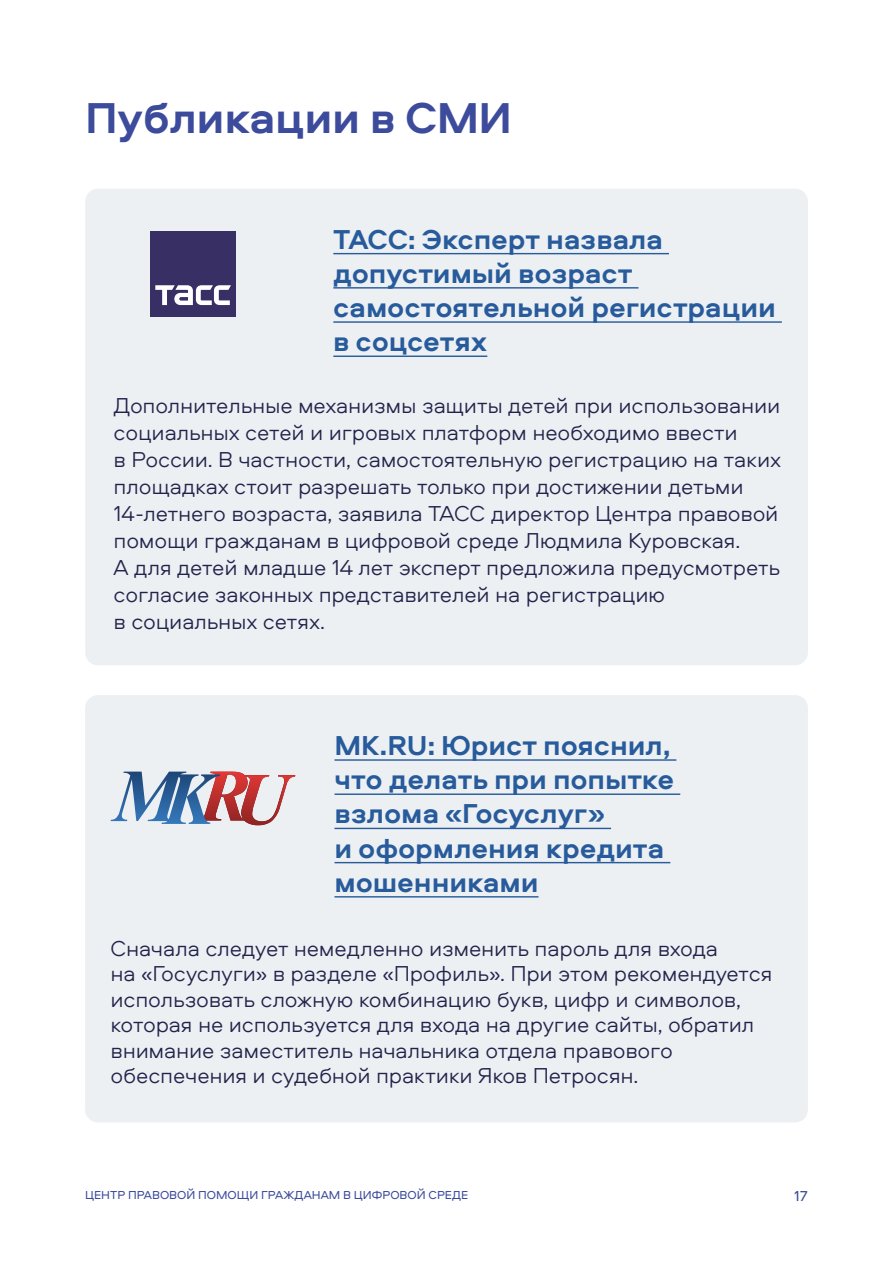
<style>
.page{position:relative;width:893px;height:1263px;background:#fff}
.page>*{position:absolute;margin:0;border:0;box-sizing:border-box;transform-origin:0 0}
.t1{font:700 45px "Aeroport";letter-spacing:-.005em;color:#3c4b9b}
.t2{font:700 28.5px/34.2px "Aeroport";letter-spacing:-.005em;color:#275b9b}
.t3{font:300 22.5px/27px "Aeroport";letter-spacing:-.01em;color:#21244a}
.t4{font:15px "Aeroport";color:#3c4b9b}
.t5{font:12px "Aeroport";color:#3c4b9b}
</style>
<div class="page">
<div style="left:85px;top:189px;width:723px;height:476px;background:#edf0f3;border-radius:13px"></div>
<hr style="left:333px;top:253px;width:336px;height:1px;background:#275b9b">
<hr style="left:333px;top:287px;width:305px;height:2px;background:#275b9b">
<hr style="left:333px;top:321px;width:449px;height:2px;background:#275b9b">
<hr style="left:333px;top:355px;width:154px;height:2px;background:#275b9b">
<svg style="left:150px;top:231px;width:86px;height:86px;background:#4d4574"></svg>
<div style="left:85px;top:695px;width:723px;height:427px;background:#edf0f3;border-radius:13px"></div>
<hr style="left:334px;top:759px;width:342px;height:2px;background:#275b9b">
<hr style="left:334px;top:793px;width:346px;height:2px;background:#275b9b">
<hr style="left:334px;top:828px;width:277px;height:1px;background:#275b9b">
<hr style="left:334px;top:862px;width:336px;height:1px;background:#275b9b">
<hr style="left:334px;top:896px;width:204px;height:1px;background:#275b9b">
<svg style="left:111px;top:771px;width:185px;height:54px"></svg>
<h1 class="t1" style="left:85px;top:85px;width:428px">Публикации в СМИ</h1>
<p class="t2" style="left:333px;top:221px;width:444px">ТАСС: Эксперт назвала допустимый возраст самостоятельной регистрации в соцсетях</p>
<p class="t3" style="left:114px;top:391px;width:669px">Дополнительные механизмы защиты детей при использовании социальных сетей и игровых платформ необходимо ввести<br>в России. В частности, самостоятельную регистрацию на таких площадках стоит разрешать только при достижении детьми 14-летнего возраста, заявила ТАСС директор Центра правовой помощи гражданам в цифровой среде Людмила Куровская.<br>А для детей младше 14 лет эксперт предложила предусмотреть согласие законных представителей на регистрацию<br>в социальных сетях.</p>
<p class="t2" style="left:334px;top:727px;width:341px">МК.RU: Юрист пояснил, что делать при попытке взлома «Госуслуг»<br>и оформления кредита мошенниками</p>
<p class="t3" style="left:111px;top:934px;width:663px;line-height:25.5px">Сначала следует немедленно изменить пароль для входа<br>на «Госуслуги» в разделе «Профиль». При этом рекомендуется использовать сложную комбинацию букв, цифр и символов, которая не используется для входа на другие сайты, обратил внимание заместитель начальника отдела правового обеспечения и судебной практики Яков Петросян.</p>
<p class="t5" style="left:85px;top:1187px;width:385px">ЦЕНТР ПРАВОВОЙ ПОМОЩИ ГРАЖДАНАМ В ЦИФРОВОЙ СРЕДЕ</p>
<p class="t4" style="left:794px;top:1185px;width:15px">17</p>
</div>
